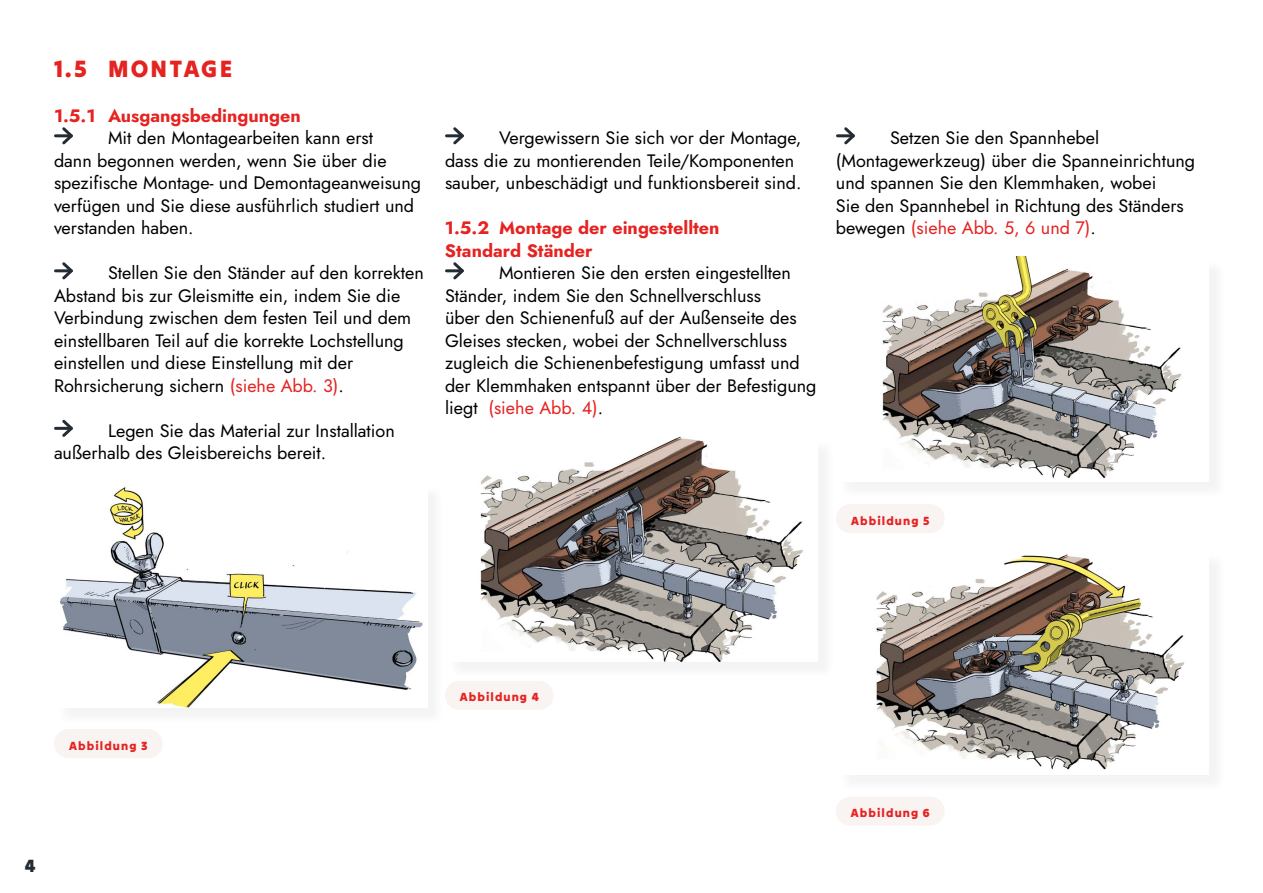
<style>
.page{position:relative;width:1263px;height:893px;background:#fff}
.page>*{position:absolute;margin:0;border:0;box-sizing:border-box;transform-origin:0 0}
.t1{font:24px "Tilt Warp";letter-spacing:.09em;color:#e52321}
.t2{font:18px/22.5px "Jost";color:#000}
.t3{font:18px/22.5px "Jost";color:#e52321}
.t4{font:18px "Tilt Warp";color:#242b32}
.t5{font:12px "Tilt Warp";letter-spacing:.09em;color:#e52321}
.s1{color:#e52321}
</style>
<div class="page">
<hr style="left:56px;top:134px;width:15px;height:3px;background:#242b32">
<svg style="left:60px;top:127px;width:13px;height:18px"></svg>
<hr style="left:56px;top:269px;width:15px;height:3px;background:#242b32">
<svg style="left:60px;top:262px;width:13px;height:18px"></svg>
<hr style="left:56px;top:427px;width:15px;height:3px;background:#242b32">
<svg style="left:60px;top:419px;width:13px;height:18px"></svg>
<hr style="left:446px;top:269px;width:16px;height:3px;background:#242b32">
<svg style="left:450px;top:262px;width:14px;height:18px"></svg>
<hr style="left:837px;top:134px;width:16px;height:3px;background:#242b32">
<svg style="left:841px;top:127px;width:14px;height:18px"></svg>
<div style="left:56px;top:484px;width:389px;height:243px;background:#fafafa"></div>
<img style="left:60px;top:487px;width:363px;height:221px">
<div style="left:447px;top:439px;width:389px;height:241px;background:#f7f7f7"></div>
<div style="left:445px;top:436px;width:373px;height:226px;background:#fff"></div>
<img style="left:480px;top:437px;width:323px;height:225px">
<div style="left:838px;top:259px;width:389px;height:241px;background:#f7f7f7"></div>
<div style="left:836px;top:256px;width:373px;height:226px;background:#fff"></div>
<img style="left:882px;top:257px;width:300px;height:221px">
<div style="left:838px;top:551px;width:389px;height:242px;background:#f8f8f8"></div>
<div style="left:836px;top:549px;width:373px;height:225px;background:#fff"></div>
<img style="left:876px;top:554px;width:308px;height:216px">
<div style="left:445px;top:681px;width:109px;height:29px;background:#f9f4f2;border-radius:15px"></div>
<div style="left:54px;top:729px;width:109px;height:29px;background:#f9f4f2;border-radius:15px"></div>
<div style="left:836px;top:504px;width:109px;height:29px;background:#f9f4f2;border-radius:15px"></div>
<div style="left:836px;top:797px;width:109px;height:29px;background:#f9f4f2;border-radius:15px"></div>
<hr style="left:446px;top:134px;width:16px;height:3px;background:#242b32">
<svg style="left:450px;top:127px;width:14px;height:18px"></svg>
<h1 class="t1" style="left:54px;top:48px;width:180px">1.5 MONTAGE</h1>
<p class="t3" style="left:54px;top:104px;width:248px">1.5.1 Ausgangsbedingungen</p>
<p class="t2" style="left:54px;top:127px;width:369px;text-indent:54px">Mit den Montagearbeiten kann erst<br>dann begonnen werden, wenn Sie über die spezifische Montage- und Demontageanweisung verfügen und Sie diese ausführlich studiert und verstanden haben.</p>
<p class="t2" style="left:54px;top:262px;width:371px;text-indent:54px">Stellen Sie den Ständer auf den korrekten Abstand bis zur Gleismitte ein, indem Sie die Verbindung zwischen dem festen Teil und dem einstellbaren Teil auf die korrekte Lochstellung einstellen und diese Einstellung mit der Rohrsicherung sichern <span class="s1">(siehe Abb. 3)</span>.</p>
<p class="t2" style="left:54px;top:419px;width:342px;text-indent:54px">Legen Sie das Material zur Installation außerhalb des Gleisbereichs bereit.</p>
<p class="t2" style="left:445px;top:127px;width:358px;text-indent:54px">Vergewissern Sie sich vor der Montage, dass die zu montierenden Teile/Komponenten sauber, unbeschädigt und funktionsbereit sind.</p>
<p class="t3" style="left:445px;top:217px;width:276px">1.5.2 Montage der eingestellten<br>Standard Ständer</p>
<p class="t2" style="left:445px;top:262px;width:373px;text-indent:54px">Montieren Sie den ersten eingestellten Ständer, indem Sie den Schnellverschluss<br>über den Schienenfuß auf der Außenseite des Gleises stecken, wobei der Schnellverschluss zugleich die Schienenbefestigung umfasst und der Klemmhaken entspannt über der Befestigung liegt <span class="s1">(siehe Abb. 4)</span>.</p>
<p class="t2" style="left:836px;top:127px;width:361px;text-indent:54px">Setzen Sie den Spannhebel (Montagewerkzeug) über die Spanneinrichtung und spannen Sie den Klemmhaken, wobei<br>Sie den Spannhebel in Richtung des Ständers bewegen <span class="s1">(siehe Abb. 5, 6 und 7)</span>.</p>
<p class="t5" style="left:851px;top:510px;width:80px">Abbildung 5</p>
<p class="t5" style="left:69px;top:735px;width:80px">Abbildung 3</p>
<p class="t4" style="left:25px;top:850px;width:12px">4</p>
<p class="t5" style="left:460px;top:687px;width:80px">Abbildung 4</p>
<p class="t5" style="left:851px;top:803px;width:80px">Abbildung 6</p>
</div>
